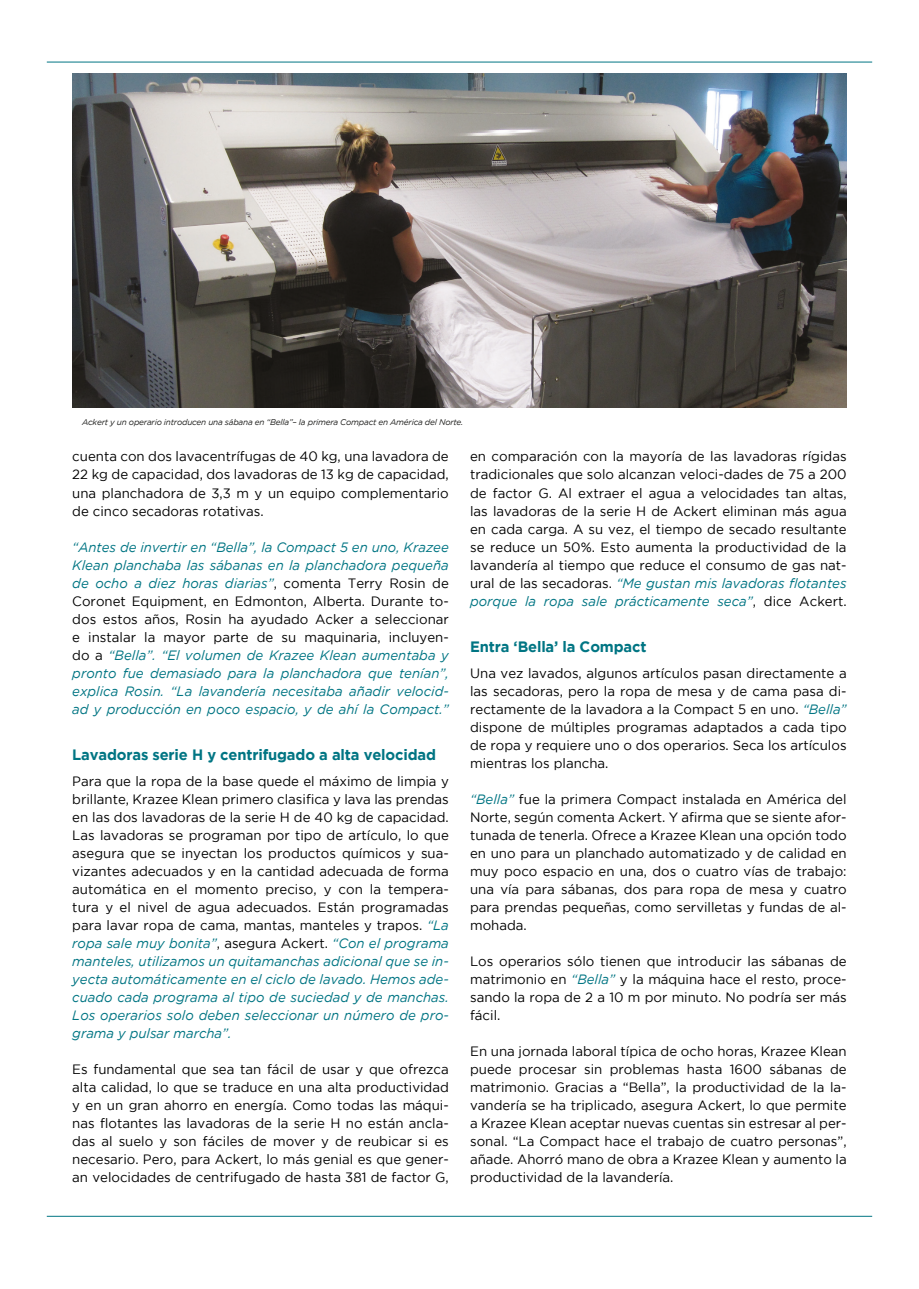
<style>
.page{position:relative;width:919px;height:1289px;background:#fff}
.page>*{position:absolute;margin:0;border:0;box-sizing:border-box;transform-origin:0 0}
.T2{font:700 15px "Gotham";letter-spacing:-.01em;color:#007583}
.txt_basic{font:13.5px/18px "Gotham";color:#000;text-align:justify}
.txt_basic-2{font:italic 13.5px/18px "Gotham";color:#007583;text-align:justify}
.Sub_text_foto{font:italic 8.25px "Gotham";letter-spacing:-.025em;color:#1d1d1b}
.s1{font-style:normal;color:#000}
.s2{font-style:italic;color:#007583}
</style>
<div class="page">
<hr style="left:47px;top:1215px;width:825px;height:1px;background:#007583">
<hr style="left:47px;top:62px;width:825px;height:1px;background:#007583">
<img style="left:72px;top:73px;width:774px;height:334px">
<p class="Sub_text_foto" style="left:82px;top:418px;width:383px">Ackert y un operario introducen una sábana en “Bella”– la primera Compact en América del Norte.</p>
<p class="txt_basic" style="left:72px;top:447px;width:378px">cuenta con dos lavacentrífugas de 40 kg, una lavadora de 22 kg de capacidad, dos lavadoras de 13 kg de capacidad, una planchadora de 3,3 m y un equipo complementario de cinco secadoras rotativas.</p>
<p class="txt_basic-2" style="left:72px;top:537px;width:378px">“Antes de invertir en “Bella”, la Compact 5 en uno, Krazee Klean planchaba las sábanas en la planchadora pequeña de ocho a diez horas diarias”<span class="s1">, comenta Terry Rosin de Coronet Equipment, en Edmonton, Alberta. Durante to&shy;dos estos años, Rosin ha ayudado Acker a seleccionar e instalar la mayor parte de su maquinaria, incluyen&shy;do a</span> “Bella”. “El volumen de Krazee Klean aumentaba y pronto fue demasiado para la planchadora que tenían”, explica Rosin. “La lavandería necesitaba añadir velocid&shy;ad y producción en poco espacio, y de ahí la Compact.”</p>
<p class="T2" style="left:72px;top:746px;width:365px">Lavadoras serie H y centrifugado a alta velocidad</p>
<p class="txt_basic" style="left:72px;top:771px;width:378px">Para que la ropa de la base quede el máximo de limpia y brillante, Krazee Klean primero clasifica y lava las prendas en las dos lavadoras de la serie H de 40 kg de capacidad.<br>Las lavadoras se programan por tipo de artículo, lo que asegura que se inyectan los productos químicos y sua&shy;vizantes adecuados y en la cantidad adecuada de forma automática en el momento preciso, y con la tempera&shy;tura y el nivel de agua adecuados. Están programadas para lavar ropa de cama, mantas, manteles y trapos. <span class="s2">“La ropa sale muy bonita”</span>, asegura Ackert. <span class="s2">“Con el programa manteles, utilizamos un quitamanchas adicional que se in&shy;yecta automáticamente en el ciclo de lavado. Hemos ade&shy;cuado cada programa al tipo de suciedad y de manchas.<br>Los operarios solo deben seleccionar un número de pro&shy;grama y pulsar marcha”.</span></p>
<p class="txt_basic" style="left:72px;top:1059px;width:378px">Es fundamental que sea tan fácil de usar y que ofrezca alta calidad, lo que se traduce en una alta productividad y en un gran ahorro en energía. Como todas las máqui&shy;nas flotantes las lavadoras de la serie H no están ancla&shy;das al suelo y son fáciles de mover y de reubicar si es necesario. Pero, para Ackert, lo más genial es que gener&shy;an velocidades de centrifugado de hasta 381 de factor G,</p>
<p class="txt_basic" style="left:470px;top:447px;width:378px">en comparación con la mayoría de las lavadoras rígidas tradicionales que solo alcanzan veloci-dades de 75 a 200 de factor G. Al extraer el agua a velocidades tan altas, las lavadoras de la serie H de Ackert eliminan más agua en cada carga. A su vez, el tiempo de secado resultante se reduce un 50%. Esto aumenta la productividad de la lavandería al tiempo que reduce el consumo de gas nat&shy;ural de las secadoras. <span class="s2">“Me gustan mis lavadoras flotantes porque la ropa sale prácticamente seca”</span>, dice Ackert.</p>
<p class="T2" style="left:470px;top:638px;width:178px">Entra ‘Bella’ la Compact</p>
<p class="txt_basic" style="left:470px;top:663px;width:378px">Una vez lavados, algunos artículos pasan directamente a las secadoras, pero la ropa de mesa y de cama pasa di&shy;rectamente de la lavadora a la Compact 5 en uno. <span class="s2">“Bella” </span>dispone de múltiples programas adaptados a cada tipo de ropa y requiere uno o dos operarios. Seca los artículos mientras los plancha.</p>
<p class="txt_basic" style="left:470px;top:789px;width:378px"><span class="s2">“Bella”</span> fue la primera Compact instalada en América del Norte, según comenta Ackert. Y afirma que se siente afor&shy;tunada de tenerla. Ofrece a Krazee Klean una opción todo en uno para un planchado automatizado y de calidad en muy poco espacio en una, dos o cuatro vías de trabajo: una vía para sábanas, dos para ropa de mesa y cuatro para prendas pequeñas, como servilletas y fundas de al&shy;mohada.</p>
<p class="txt_basic" style="left:470px;top:951px;width:378px">Los operarios sólo tienen que introducir las sábanas de matrimonio en <span class="s2">“Bella”</span> y la máquina hace el resto, proce&shy;sando la ropa de 2 a 10 m por minuto. No podría ser más fácil.</p>
<p class="txt_basic" style="left:470px;top:1041px;width:378px">En una jornada laboral típica de ocho horas, Krazee Klean puede procesar sin problemas hasta 1600 sábanas de matrimonio. Gracias a “Bella”, la productividad de la la&shy;vandería se ha triplicado, asegura Ackert, lo que permite a Krazee Klean aceptar nuevas cuentas sin estresar al per&shy;sonal. “La Compact hace el trabajo de cuatro personas”, añade. Ahorró mano de obra a Krazee Klean y aumento la productividad de la lavandería.</p>
</div>
